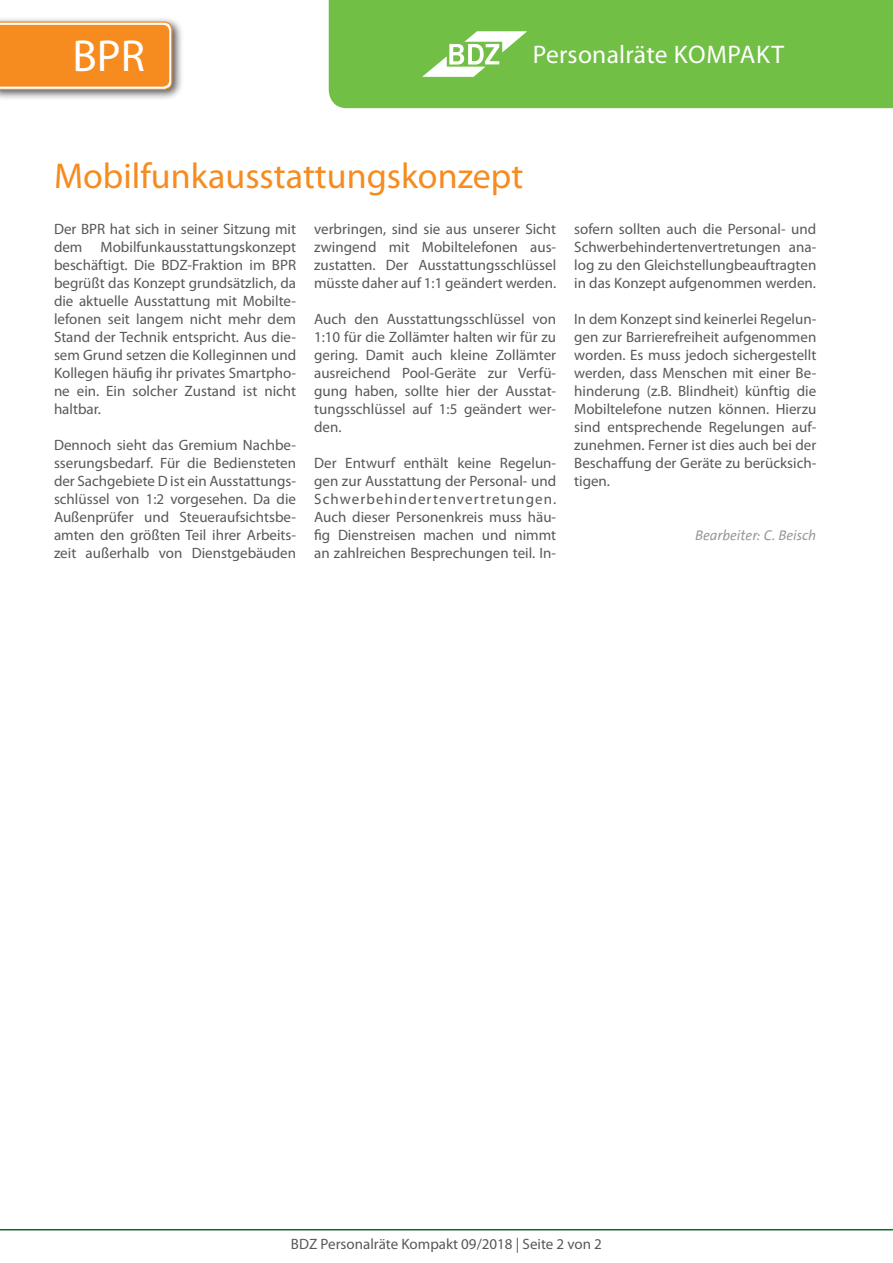
<style>
.page{position:relative;width:893px;height:1263px;background:#fff}
.page>*{position:absolute;margin:0;border:0;box-sizing:border-box;transform-origin:0 0}
.t1{font:45px "Myriad Pro";color:#fff}
.t2{font:36px "Myriad Pro";color:#f68c1f}
.t3{font:25.5px "Myriad Pro";letter-spacing:.01em;color:#fff}
.t4{font:15px/18px "Myriad Pro";color:#57585a;text-align:justify}
.t5{font:italic 14.25px "The Sans Office";color:#939598}
</style>
<div class="page">
<div style="left:329px;top:0;width:564px;height:108px;background:#71bf44"></div>
<hr style="left:0;top:1229px;width:893px;height:1px;background:#086c28">
<svg style="left:422px;top:31px;width:105px;height:46px"></svg>
<div style="left:0;top:16px;width:184px;height:85px;background:#231f20;opacity:.75"></div>
<svg style="left:0;top:21px;width:173px;height:70px;background:#f49432"></svg>
<p class="t1" style="left:72px;top:28px;width:74px">BPR</p>
<p class="t3" style="left:533px;top:39px;width:253px">Personalräte KOMPAKT</p>
<p class="t2" style="left:54px;top:154px;width:471px">Mobilfunkausstattungskonzept</p>
<p class="t4" style="left:54px;top:220px;width:244px">Der BPR hat sich in seiner Sitzung mit dem Mobilfunkausstattungskonzept beschäftigt. Die BDZ-Fraktion im BPR begrüßt das Konzept grundsätzlich, da die aktuelle Ausstattung mit Mobilte&shy;lefonen seit langem nicht mehr dem Stand der Technik entspricht. Aus die&shy;sem Grund setzen die Kolleginnen und Kollegen häufig ihr privates Smartpho&shy;ne ein. Ein solcher Zustand ist nicht haltbar.</p>
<p class="t4" style="left:54px;top:436px;width:244px">Dennoch sieht das Gremium Nachbe&shy;sserungsbedarf. Für die Bediensteten der Sachgebiete D ist ein Ausstattungs&shy;schlüssel von 1:2 vorgesehen. Da die Außenprüfer und Steueraufsichtsbe&shy;amten den größten Teil ihrer Arbeits&shy;zeit außerhalb von Dienstgebäuden</p>
<p class="t4" style="left:314px;top:220px;width:244px">verbringen, sind sie aus unserer Sicht zwingend mit Mobiltelefonen aus&shy;zustatten. Der Ausstattungsschlüssel müsste daher auf 1:1 geändert werden.</p>
<p class="t4" style="left:314px;top:310px;width:244px">Auch den Ausstattungsschlüssel von 1:10 für die Zollämter halten wir für zu gering. Damit auch kleine Zollämter ausreichend Pool-Geräte zur Verfü&shy;gung haben, sollte hier der Ausstat&shy;tungsschlüssel auf 1:5 geändert wer&shy;den.</p>
<p class="t4" style="left:314px;top:454px;width:244px">Der Entwurf enthält keine Regelun&shy;gen zur Ausstattung der Personal- und Schwerbehindertenvertretungen.<br>Auch dieser Personenkreis muss häu&shy;fig Dienstreisen machen und nimmt an zahlreichen Besprechungen teil. In-</p>
<p class="t4" style="left:574px;top:220px;width:244px">sofern sollten auch die Personal- und Schwerbehindertenvertretungen ana&shy;log zu den Gleichstellungbeauftragten in das Konzept aufgenommen werden.</p>
<p class="t4" style="left:574px;top:310px;width:244px">In dem Konzept sind keinerlei Regelun&shy;gen zur Barrierefreiheit aufgenommen worden. Es muss jedoch sichergestellt werden, dass Menschen mit einer Be&shy;hinderung (z.B. Blindheit) künftig die Mobiltelefone nutzen können. Hierzu sind entsprechende Regelungen auf&shy;zunehmen. Ferner ist dies auch bei der Beschaffung der Geräte zu berücksich&shy;tigen.</p>
<p class="t5" style="left:695px;top:528px;width:123px">Bearbeiter: C. Beisch</p>
<p class="t4" style="left:291px;top:1235px;width:312px">BDZ Personalräte Kompakt 09/2018 | Seite 2 von 2</p>
</div>
